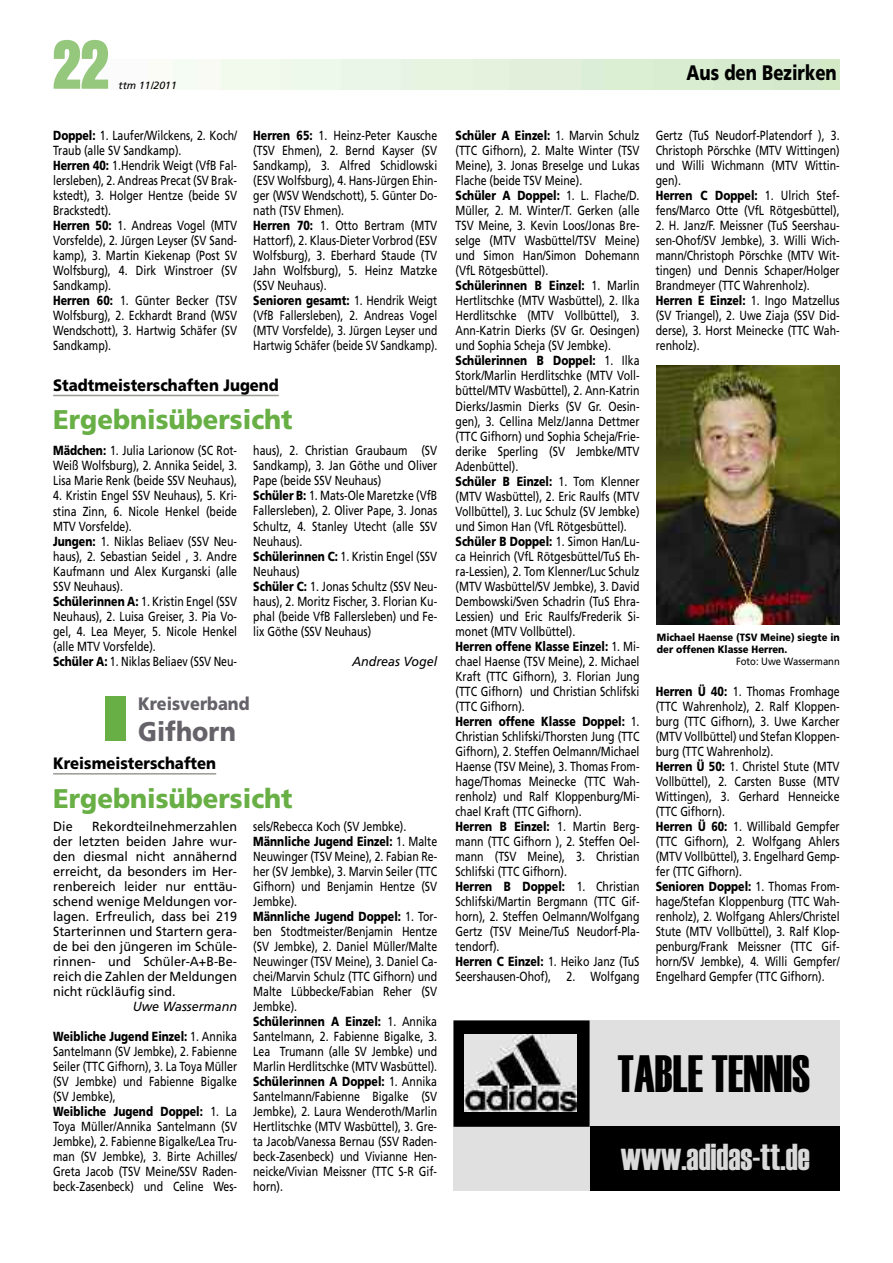
<style>
.page{position:relative;width:893px;height:1263px;background:#fff}
.page>*{position:absolute;margin:0;border:0;box-sizing:border-box;transform-origin:0 0}
.t1{font:700 condensed 72px "Aurora BT";color:#95c77d}
.t2{font:52.5px "Haettenschweiler";color:#000;scale:.9 1}
.t3{font:37.5px "Haettenschweiler";color:#d9d9d9;scale:.9 1}
.t4{font:900 27px "Frutiger";color:#68af45;scale:.95 1}
.t5{font:900 27px "Frutiger";color:#656269;scale:.9 1}
.t6{font:900 21px "Frutiger";color:#000;scale:.8 1}
.t7{font:900 18px "Frutiger";color:#656269;scale:.9 1}
.t8{font:900 16.5px "Frutiger";color:#000;scale:.9 1}
.t9{font:13.2px/15px "Frutiger";color:#000;scale:.8 1}
.t10{font:13.2px/15px "Frutiger";color:#000;text-align:justify;scale:.95 1}
.t11{font:italic 13.2px "Frutiger";color:#000;scale:.95 1}
.t12{font:900 10.5px/12px "Frutiger";color:#000;scale:.9 1}
.t13{font:10.5px "Frutiger";color:#000;scale:.9 1}
.t14{font:italic 10.5px "Frutiger";color:#000}
.s1{font-weight:900}
</style>
<div class="page">
<hr style="left:53px;top:395px;width:226px;height:1px;background:#979b94">
<div style="left:106px;top:696px;width:20px;height:44px;background:#68af45"></div>
<hr style="left:53px;top:773px;width:163px;height:1px;background:#979b94">
<img style="left:657px;top:366px;width:183px;height:259px">
<div style="left:453px;top:1020px;width:387px;height:170px;background:#e0e0e0"></div>
<div style="left:453px;top:1020px;width:137px;height:107px;border:18px solid #000"></div>
<div style="left:591px;top:1126px;width:249px;height:65px;background:#000"></div>
<img style="left:464px;top:1035px;width:112px;height:77px">
<h1 class="t1" style="left:53px;top:22px;width:57px">22</h1>
<p class="t14" style="left:119px;top:79px;width:60px">ttm 11/2011</p>
<p class="t9" style="left:53px;top:128px;width:231px"><span class="s1">Doppel:</span> 1. Laufer/Wilckens, 2. Koch/<br>Traub (alle SV Sandkamp).<br><span class="s1">Herren 40:</span> 1.Hendrik Weigt (VfB Fal&shy;lersleben), 2. Andreas Precat (SV Brak&shy;kstedt), 3. Holger Hentze (beide SV<br>Brackstedt).<br><span class="s1">Herren 50:</span> 1. Andreas Vogel (MTV<br>Vorsfelde), 2. Jürgen Leyser (SV Sand&shy;kamp), 3. Martin Kiekenap (Post SV<br>Wolfsburg), 4. Dirk Winstroer (SV<br>Sandkamp).<br><span class="s1">Herren 60:</span> 1. Günter Becker (TSV<br>Wolfsburg), 2. Eckhardt Brand (WSV<br>Wendschott), 3. Hartwig Schäfer (SV<br>Sandkamp).</p>
<p class="t9" style="left:253px;top:128px;width:231px"><span class="s1">Herren 65:</span> 1. Heinz-Peter Kausche (TSV Ehmen), 2. Bernd Kayser (SV<br>Sandkamp), 3. Alfred Schidlowski (ESV Wolfsburg), 4. Hans-Jürgen Ehin&shy;ger (WSV Wendschott), 5. Günter Do&shy;nath (TSV Ehmen).<br><span class="s1">Herren 70:</span> 1. Otto Bertram (MTV<br>Hattorf), 2. Klaus-Dieter Vorbrod (ESV<br>Wolfsburg), 3. Eberhard Staude (TV<br>Jahn Wolfsburg), 5. Heinz Matzke (SSV Neuhaus).<br><span class="s1">Senioren gesamt:</span> 1. Hendrik Weigt (VfB Fallersleben), 2. Andreas Vogel (MTV Vorsfelde), 3. Jürgen Leyser und<br>Hartwig Schäfer (beide SV Sandkamp).</p>
<p class="t8" style="left:53px;top:375px;width:252px">Stadtmeisterschaften Jugend</p>
<h3 class="t4" style="left:53px;top:404px;width:254px">Ergebnisübersicht</h3>
<p class="t9" style="left:53px;top:443px;width:231px;text-align:justify"><span class="s1">Mädchen:</span> 1. Julia Larionow (SC Rot-Weiß Wolfsburg), 2. Annika Seidel, 3.<br>Lisa Marie Renk (beide SSV Neuhaus),</p>
<p class="t9" style="left:53px;top:488px;width:231px">4. Kristin Engel SSV Neuhaus), 5. Kri&shy;stina zinn, 6. Nicole Henkel (beide<br>MTV Vorsfelde).<br><span class="s1">Jungen:</span> 1. Niklas Beliaev (SSV Neu&shy;haus), 2. Sebastian Seidel , 3. Andre<br>Kaufmann und Alex Kurganski (alle<br>SSV Neuhaus).<br><span class="s1">Schülerinnen A:</span> 1. Kristin Engel (SSV<br>Neuhaus), 2. Luisa Greiser, 3. Pia Vo&shy;gel, 4. Lea Meyer, 5. Nicole Henkel (alle MTV Vorsfelde).<br><span class="s1">Schüler A:</span> 1. Niklas Beliaev (SSV Neu-</p>
<p class="t9" style="left:253px;top:443px;width:231px">haus), 2. Christian Graubaum (SV<br>Sandkamp), 3. Jan Göthe und Oliver<br>Pape (beide SSV Neuhaus)<br><span class="s1">Schüler B:</span> 1. Mats-Ole Maretzke (VfB<br>Fallersleben), 2. Oliver Pape, 3. Jonas<br>Schultz, 4. Stanley Utecht (alle SSV<br>Neuhaus).<br><span class="s1">Schülerinnen C:</span> 1. Kristin Engel (SSV<br>Neuhaus)<br><span class="s1">Schüler C:</span> 1. Jonas Schultz (SSV Neu&shy;haus), 2. Moritz Fischer, 3. Florian Ku&shy;phal (beide VfB Fallersleben) und Fe&shy;lix Göthe (SSV Neuhaus)</p>
<p class="t11" style="left:352px;top:653px;width:91px">Andreas Vogel</p>
<h3 class="t7" style="left:138px;top:692px;width:125px">Kreisverband</h3>
<h3 class="t5" style="left:138px;top:715px;width:110px">Gifhorn</h3>
<p class="t8" style="left:53px;top:753px;width:183px">Kreismeisterschaften</p>
<h3 class="t4" style="left:53px;top:782px;width:254px">Ergebnisübersicht</h3>
<p class="t10" style="left:53px;top:818px;width:22px">Die</p>
<p class="t9" style="left:253px;top:818px;width:232px">sels/Rebecca Koch (SV Jembke).<br><span class="s1">Männliche Jugend Einzel:</span> 1. Malte<br>Neuwinger (TSV Meine), 2. Fabian Re&shy;her (SV Jembke), 3. Marvin Seiler (TTC<br>Gifhorn) und Benjamin Hentze (SV<br>Jembke).<br><span class="s1">Männliche Jugend Doppel:</span> 1. Tor&shy;ben Stodtmeister/Benjamin Hentze (SV Jembke), 2. Daniel Müller/Malte<br>Neuwinger (TSV Meine), 3. Daniel Ca&shy;chei/Marvin Schulz (TTC Gifhorn) und<br>Malte Lübbecke/Fabian Reher (SV<br>Jembke).<br><span class="s1">Schülerinnen A Einzel:</span> 1. Annika<br>Santelmann, 2. Fabienne Bigalke, 3.<br>Lea Trumann (alle SV Jembke) und<br>Marlin Herdlitschke (MTV Wasbüttel).<br><span class="s1">Schülerinnen A Doppel:</span> 1. Annika<br>Santelmann/Fabienne Bigalke (SV<br>Jembke), 2. Laura Wenderoth/Marlin<br>Hertlitschke (MTV Wasbüttel), 3. Gre&shy;ta Jacob/Vanessa Bernau (SSV Raden&shy;beck-zasenbeck) und Vivianne Hen&shy;neicke/Vivian Meissner (TTC S-R Gif&shy;horn).</p>
<p class="t10" style="left:53px;top:818px;width:195px;text-indent:39px">Rekordteilnehmerzahlen der letzten beiden Jahre wur&shy;den diesmal nicht annähernd erreicht, da besonders im Her&shy;renbereich leider nur enttäu&shy;schend wenige Meldungen vor&shy;lagen. Erfreulich, dass bei 219<br>Starterinnen und Startern gera&shy;de bei den jüngeren im Schüle&shy;rinnen- und Schüler-A+B-Be&shy;reich die zahlen der Meldungen nicht rückläufig sind.</p>
<p class="t11" style="left:133px;top:998px;width:111px">Uwe Wassermann</p>
<p class="t9" style="left:53px;top:1028px;width:232px"><span class="s1">Weibliche Jugend Einzel:</span> 1. Annika Santelmann (SV Jembke), 2. Fabienne Seiler (TTC Gifhorn), 3. La Toya Müller (SV Jembke) und Fabienne Bigalke (SV Jembke),<br><span class="s1">Weibliche Jugend Doppel:</span> 1. La Toya Müller/Annika Santelmann (SV Jembke), 2. Fabienne Bigalke/Lea Tru&shy;man (SV Jembke), 3. Birte Achilles/ Greta Jacob (TSV Meine/SSV Raden&shy;beck-zasenbeck) und Celine Wes-</p>
<h3 class="t6" style="left:686px;top:60px;width:189px">Aus den Bezirken</h3>
<p class="t9" style="left:456px;top:128px;width:231px"><span class="s1">Schüler A Einzel:</span> 1. Marvin Schulz (TTC Gifhorn), 2. Malte Winter (TSV Meine), 3. Jonas Breselge und Lukas Flache (beide TSV Meine).<br><span class="s1">Schüler A Doppel:</span> 1. L. Flache/D.<br>Müller, 2. M. Winter/T. Gerken (alle TSV Meine, 3. Kevin Loos/Jonas Bre&shy;selge (MTV Wasbüttel/TSV Meine) und Simon Han/Simon Dohemann (VfL Rötgesbüttel).<br><span class="s1">Schülerinnen B Einzel:</span> 1. Marlin Hertlitschke (MTV Wasbüttel), 2. Ilka Herdlitschke (MTV Vollbüttel), 3.<br>Ann-Katrin Dierks (SV Gr. Oesingen) und Sophia Scheja (SV Jembke).<br><span class="s1">Schülerinnen B Doppel:</span> 1. Ilka Stork/Marlin Herdlitschke (MTV Voll&shy;büttel/MTV Wasbüttel), 2. Ann-Katrin Dierks/Jasmin Dierks (SV Gr. Oesin&shy;gen), 3. Cellina Melz/Janna Dettmer (TTC Gifhorn) und Sophia Scheja/Frie&shy;derike Sperling (SV Jembke/MTV Adenbüttel).<br><span class="s1">Schüler B Einzel:</span> 1. Tom Klenner (MTV Wasbüttel), 2. Eric Raulfs (MTV Vollbüttel), 3. Luc Schulz (SV Jembke) und Simon Han (VfL Rötgesbüttel).<br><span class="s1">Schüler B Doppel:</span> 1. Simon Han/Lu&shy;ca Heinrich (VfL Rötgesbüttel/TuS Eh&shy;ra-Lessien), 2. Tom Klenner/Luc Schulz (MTV Wasbüttel/SV Jembke), 3. David Dembowski/Sven Schadrin (TuS Ehra-Lessien) und Eric Raulfs/Frederik Si&shy;monet (MTV Vollbüttel).<br><span class="s1">Herren offene Klasse Einzel:</span> 1. Mi&shy;chael Haense (TSV Meine), 2. Michael Kraft (TTC Gifhorn), 3. Florian Jung (TTC Gifhorn) und Christian Schlifski (TTC Gifhorn).<br><span class="s1">Herren offene Klasse Doppel:</span> 1.<br>Christian Schlifski/Thorsten Jung (TTC Gifhorn), 2. Steffen Oelmann/Michael Haense (TSV Meine), 3. Thomas From&shy;hage/Thomas Meinecke (TTC Wah&shy;renholz) und Ralf Kloppenburg/Mi&shy;chael Kraft (TTC Gifhorn).<br><span class="s1">Herren B Einzel:</span> 1. Martin Berg&shy;mann (TTC Gifhorn ), 2. Steffen Oel&shy;mann (TSV Meine), 3. Christian Schlifski (TTC Gifhorn).<br><span class="s1">Herren B Doppel:</span> 1. Christian Schlifski/Martin Bergmann (TTC Gif&shy;horn), 2. Steffen Oelmann/Wolfgang Gertz (TSV Meine/TuS Neudorf-Pla&shy;tendorf).<br><span class="s1">Herren C Einzel:</span> 1. Heiko Janz (TuS Seershausen-Ohof), 2. Wolfgang</p>
<p class="t9" style="left:656px;top:128px;width:231px">Gertz (TuS Neudorf-Platendorf ), 3.<br>Christoph Pörschke (MTV Wittingen) und Willi Wichmann (MTV Wittin&shy;gen).<br><span class="s1">Herren C Doppel:</span> 1. Ulrich Stef&shy;fens/Marco Otte (VfL Rötgesbüttel),</p>
<p class="t9" style="left:656px;top:218px;width:231px">2. H. Janz/F. Meissner (TuS Seershau&shy;sen-Ohof/SV Jembke), 3. Willi Wich&shy;mann/Christoph Pörschke (MTV Wit&shy;tingen) und Dennis Schaper/Holger<br>Brandmeyer (TTC Wahrenholz).<br><span class="s1">Herren E Einzel:</span> 1. Ingo Matzellus (SV Triangel), 2. Uwe ziaja (SSV Did&shy;derse), 3. Horst Meinecke (TTC Wah&shy;renholz).</p>
<p class="t12" style="left:657px;top:631px;width:205px">Michael Haense (TSV Meine) siegte in der offenen Klasse Herren.</p>
<p class="t13" style="left:736px;top:655px;width:117px">Foto: Uwe Wassermann</p>
<p class="t9" style="left:656px;top:683px;width:231px"><span class="s1">Herren Ü 40:</span> 1. Thomas Fromhage (TTC Wahrenholz), 2. Ralf Kloppen&shy;burg (TTC Gifhorn), 3. Uwe Karcher (MTV Vollbüttel) und Stefan Kloppen&shy;burg (TTC Wahrenholz).<br><span class="s1">Herren Ü 50:</span> 1. Christel Stute (MTV<br>Vollbüttel), 2. Carsten Busse (MTV<br>Wittingen), 3. Gerhard Henneicke (TTC Gifhorn).<br><span class="s1">Herren Ü 60:</span> 1. Willibald Gempfer (TTC Gifhorn), 2. Wolfgang Ahlers (MTV Vollbüttel), 3. Engelhard Gemp&shy;fer (TTC Gifhorn).<br><span class="s1">Senioren Doppel:</span> 1. Thomas From&shy;hage/Stefan Kloppenburg (TTC Wah&shy;renholz), 2. Wolfgang Ahlers/Christel<br>Stute (MTV Vollbüttel), 3. Ralf Klop&shy;penburg/Frank Meissner (TTC Gif&shy;horn/SV Jembke), 4. Willi Gempfer/<br>Engelhard Gempfer (TTC Gifhorn).</p>
<h2 class="t2" style="left:618px;top:1043px;width:216px">TABLE TENNIS</h2>
<h3 class="t3" style="left:621px;top:1134px;width:211px">www.adidas-tt.de</h3>
</div>
